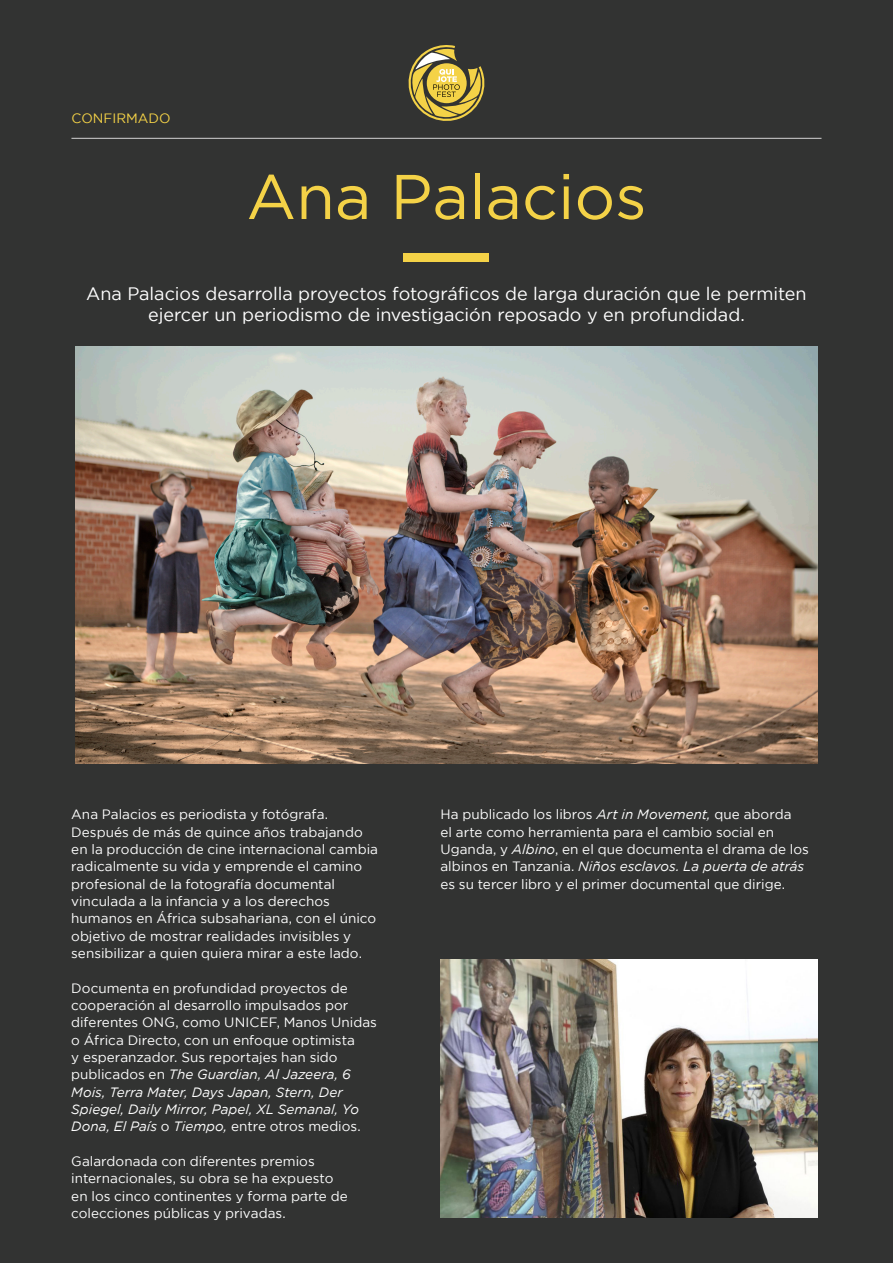
<style>
.page{position:relative;width:893px;height:1263px;background:#323332}
.page>*{position:absolute;margin:0;border:0;box-sizing:border-box;transform-origin:0 0}
.t1{font:63px "Gotham";color:#f4d247}
.t2{font:18px/21px "Gotham";color:#fff;text-align:center}
.t3{font:13.5px/17.4px "Gotham";letter-spacing:.005em;color:#fff}
.t4{font:italic 13.5px/17.4px "Gotham";color:#fff}
.t5{font:13.5px "Gotham";color:#f4d247}
.s1{font-style:italic}
.s2{font-style:normal}
</style>
<div class="page">
<img style="left:75px;top:346px;width:743px;height:417px">
<img style="left:440px;top:960px;width:378px;height:258px">
<div style="left:404px;top:253px;width:85px;height:9px;background:#f4d247"></div>
<hr style="left:71px;top:138px;width:750px;height:1px;background:#d4d4d4">
<svg style="left:408px;top:45px;width:77px;height:76px"></svg>
<p class="t5" style="left:71px;top:111px;width:101px">CONFIRMADO</p>
<p class="t1" style="left:246px;top:162px;width:402px">Ana Palacios</p>
<p class="t2" style="left:86px;top:283px;width:722px">Ana Palacios desarrolla proyectos fotográficos de larga duración que le permiten ejercer un periodismo de investigación reposado y en profundidad.</p>
<p class="t3" style="left:71px;top:806px;width:308px">Ana Palacios es periodista y fotógrafa.<br>Después de más de quince años trabajando en la producción de cine internacional cambia radicalmente su vida y emprende el camino profesional de la fotografía documental</p>
<p class="t3" style="left:71px;top:892px;width:306px">vinculada a la infancia y a los derechos humanos en África subsahariana, con el único objetivo de mostrar realidades invisibles y sensibilizar a quien quiera mirar a este lado.</p>
<p class="t3" style="left:71px;top:979px;width:307px">Documenta en profundidad proyectos de cooperación al desarrollo impulsados por diferentes ONG, como UNICEF, Manos Unidas o África Directo, con un enfoque optimista<br>y esperanzador. Sus reportajes han sido publicados en <span class="s1">The Guardian, Al Jazeera, 6<br>Mois, Terra Mater, Days Japan, Stern, Der</span></p>
<p class="t4" style="left:71px;top:1100px;width:291px">Spiegel, Daily Mirror, Papel, XL Semanal, Yo<br>Dona, El País <span class="s2">o</span> Tiempo, <span class="s2">entre otros medios.</span></p>
<p class="t3" style="left:71px;top:1152px;width:264px">Galardonada con diferentes premios internacionales, su obra se ha expuesto</p>
<p class="t3" style="left:71px;top:1187px;width:278px">en los cinco continentes y forma parte de colecciones públicas y privadas.</p>
<p class="t3" style="left:440px;top:806px;width:370px">Ha publicado los libros <span class="s1">Art in Movement,</span> que aborda<br>el arte como herramienta para el cambio social en Uganda, y <span class="s1">Albino</span>, en el que documenta el drama de los albinos en Tanzania. <span class="s1">Niños esclavos. La puerta de atrás </span>es su tercer libro y el primer documental que dirige.</p>
</div>
